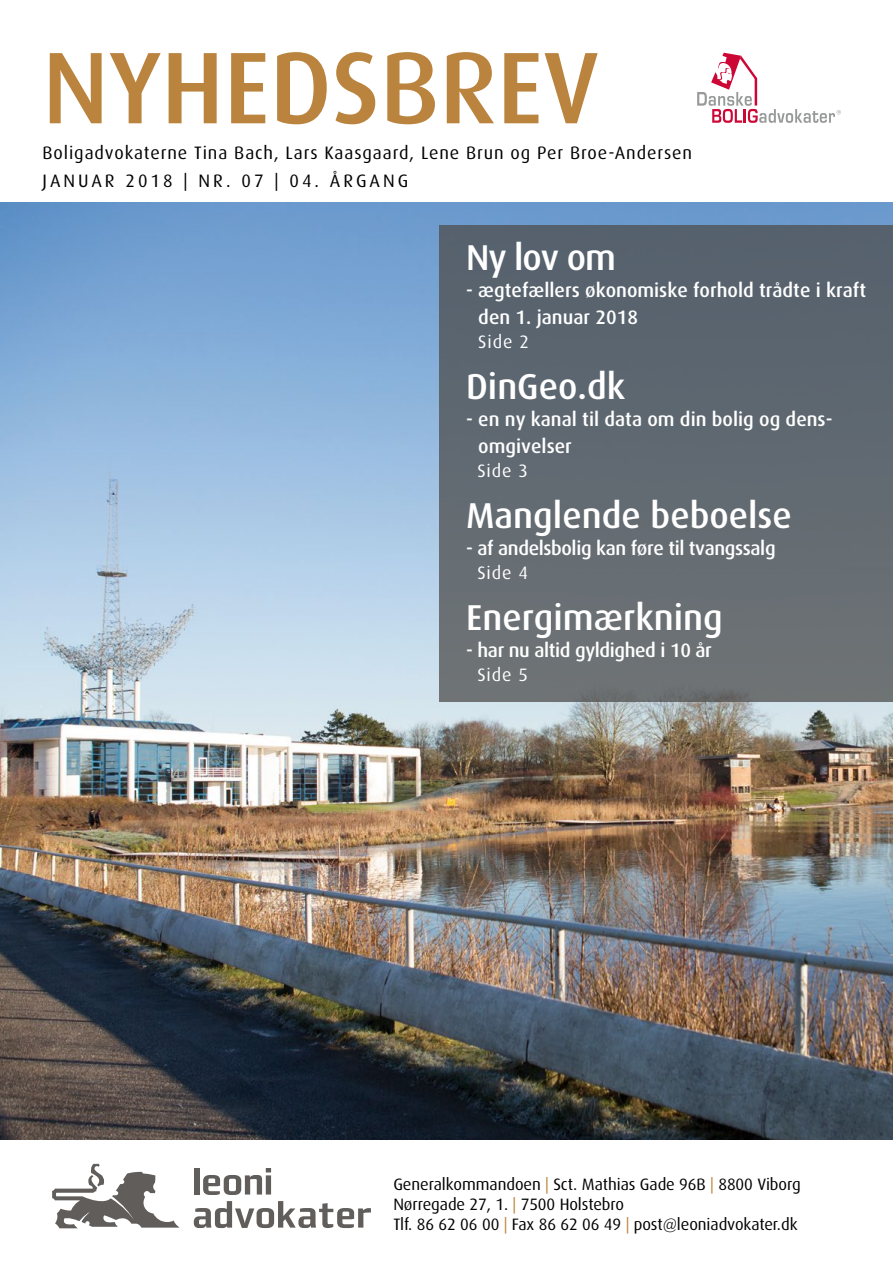
<style>
.page{position:relative;width:893px;height:1263px;background:#fff}
.page>*{position:absolute;margin:0;border:0;box-sizing:border-box;transform-origin:0 0}
.t1{font:500 102px "Dax";color:#bb843e}
.t2{font:500 36px "Dax";color:#fff}
.t3{font:500 19.5px/27px "Dax";color:#fff}
.t4{font:500 19.5px "Dax";letter-spacing:-.02em;color:#fff}
.t5{font:18px/28.5px "Dax";letter-spacing:.05em;color:#000}
.t6{font:18px "Dax";letter-spacing:.05em;color:#fff}
.t7{font:16.5px/19.8px "Dax";letter-spacing:-.005em;color:#000}
.s1{color:#bb843e}
</style>
<div class="page">
<img style="left:0;top:202px;width:893px;height:938px">
<div style="left:439px;top:225px;width:454px;height:477px;background:#616a72"></div>
<div style="left:194px;top:1168px;width:6px;height:26px;background:#605d5a"></div>
<svg style="left:203px;top:1168px;width:68px;height:27px"></svg>
<svg style="left:194px;top:1201px;width:177px;height:27px"></svg>
<svg style="left:52px;top:1164px;width:128px;height:64px"></svg>
<svg style="left:697px;top:53px;width:144px;height:70px"></svg>
<h1 class="t1" style="left:43px;top:31px;width:558px">NYHEDSBREV</h1>
<p class="t5" style="left:43px;top:138px;width:651px">Boligadvokaterne Tina Bach, Lars Kaasgaard, Lene Brun og Per Broe-Andersen<br>JANUAR 2018 | NR. 07 | 04. ÅRGANG</p>
<h2 class="t2" style="left:466px;top:238px;width:151px">Ny lov om</h2>
<p class="t3" style="left:478px;top:277px;width:389px;text-indent:-12px">- ægtefællers økonomiske forhold trådte i kraft den 1. januar 2018</p>
<p class="t6" style="left:478px;top:332px;width:52px">Side 2</p>
<h2 class="t2" style="left:466px;top:367px;width:161px">DinGeo.dk</h2>
<p class="t3" style="left:478px;top:406px;width:356px;text-indent:-12px">- en ny kanal til data om din bolig og dens&shy;omgivelser</p>
<p class="t6" style="left:477px;top:461px;width:52px">Side 3</p>
<h2 class="t2" style="left:466px;top:496px;width:327px">Manglende beboelse</h2>
<p class="t4" style="left:466px;top:537px;width:311px">- af andelsbolig kan føre til tvangssalg</p>
<p class="t6" style="left:477px;top:563px;width:52px">Side 4</p>
<h2 class="t2" style="left:466px;top:598px;width:258px">Energimærkning</h2>
<p class="t4" style="left:466px;top:639px;width:247px">- har nu altid gyldighed i 10 år</p>
<p class="t6" style="left:477px;top:665px;width:52px">Side 5</p>
<p class="t7" style="left:393px;top:1174px;width:409px">Generalkommandoen <span class="s1">|</span> Sct. Mathias Gade 96B <span class="s1">|</span> 8800 Viborg<br>Nørregade 27, 1. <span class="s1">|</span> 7500 Holstebro<br>Tlf. 86 62 06 00 <span class="s1">|</span> Fax 86 62 06 49 <span class="s1">|</span> post@leoniadvokater.dk</p>
</div>
